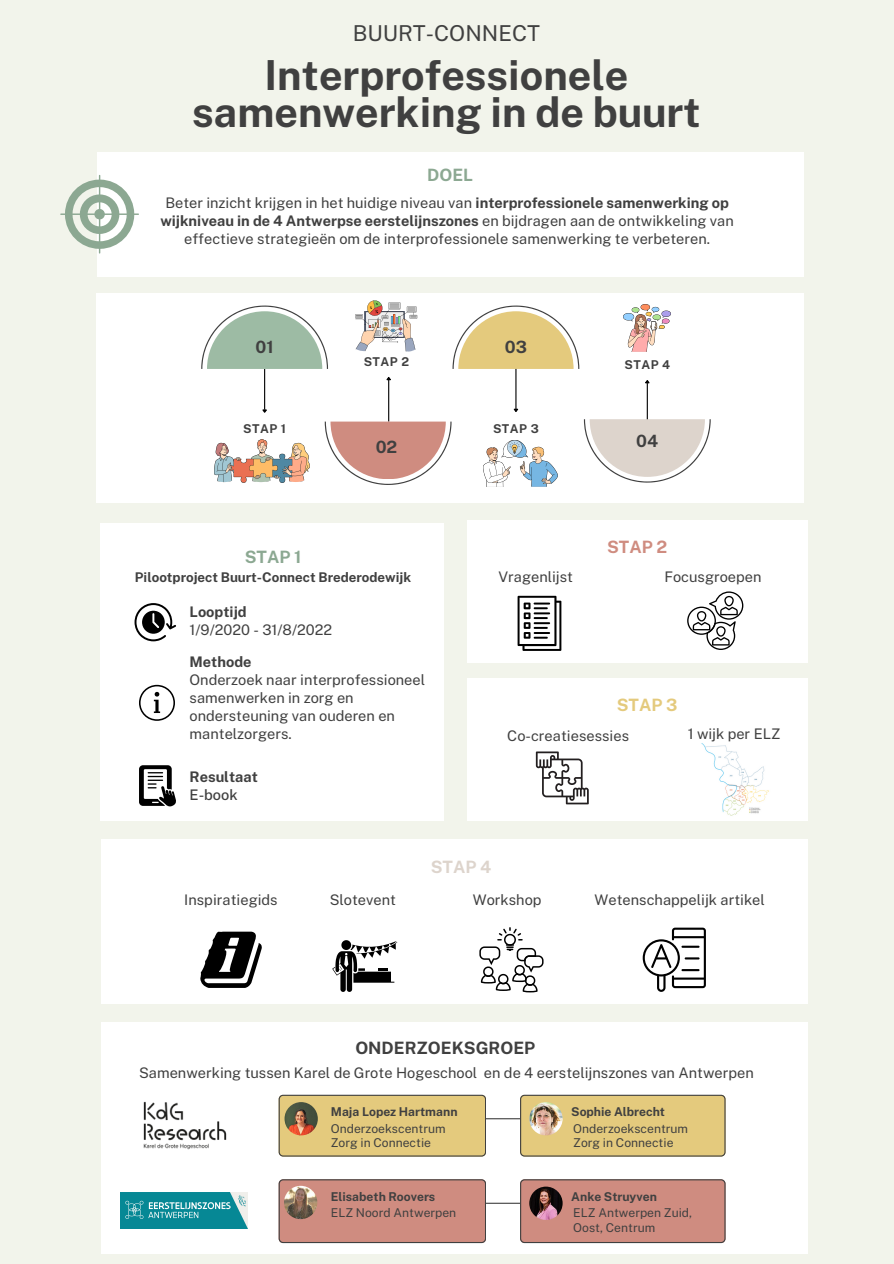
<style>
.page{position:relative;width:894px;height:1264px;background:#fff}
.page>*{position:absolute;margin:0;border:0;box-sizing:border-box;transform-origin:0 0}
.t1{font:700 41.4px/36.5px "Public Sans";color:#404040;text-align:center}
.t2{font:21.9px "Public Sans";color:#404040}
.t3{font:700 16.95px "Public Sans";color:#404040}
.t4{font:700 16.95px "Public Sans";color:#8ca892}
.t5{font:700 16.95px "Public Sans";color:#cf8c80}
.t6{font:700 16.95px "Public Sans";color:#ddd4cc}
.t7{font:700 16.95px "Public Sans";color:#e4ca7d}
.t8{font:14.55px/18px "Public Sans";color:#404040}
.t9{font:700 14.55px/18px "Public Sans";color:#404040}
.t10{font:700 13.35px "Public Sans";color:#404040}
.t11{font:12.15px/14.5px "Public Sans";color:#404040}
.t12{font:700 12.15px "Public Sans";color:#404040}
.s1{font-weight:700}
.s2{font-weight:500}
</style>
<div class="page">
<div style="left:0;top:0;width:893px;height:1263px;background:#f2f4eb"></div>
<div style="left:96px;top:293px;width:707px;height:210px;background:#fff"></div>
<div style="left:100px;top:523px;width:343px;height:297px;background:#fff"></div>
<div style="left:467px;top:520px;width:340px;height:143px;background:#fff"></div>
<div style="left:101px;top:839px;width:706px;height:164px;background:#fff"></div>
<div style="left:98px;top:152px;width:706px;height:124px;background:#fff"></div>
<svg style="left:60px;top:175px;width:79px;height:78px"></svg>
<svg style="left:517px;top:596px;width:44px;height:55px"></svg>
<svg style="left:687px;top:591px;width:56px;height:59px"></svg>
<div style="left:467px;top:677px;width:340px;height:143px;background:#fff"></div>
<svg style="left:535px;top:751px;width:53px;height:53px"></svg>
<img style="left:701px;top:743px;width:68px;height:73px">
<svg style="left:139px;top:765px;width:37px;height:41px"></svg>
<svg style="left:200px;top:931px;width:62px;height:56px"></svg>
<svg style="left:332px;top:940px;width:65px;height:51px"></svg>
<svg style="left:479px;top:927px;width:64px;height:65px"></svg>
<svg style="left:642px;top:927px;width:63px;height:64px"></svg>
<hr style="left:264px;top:369px;width:1px;height:41px;background:#000">
<svg style="left:262px;top:408px;width:5px;height:5px"></svg>
<hr style="left:388px;top:380px;width:1px;height:41px;background:#000">
<svg style="left:386px;top:377px;width:5px;height:4px"></svg>
<hr style="left:515px;top:361px;width:1px;height:48px;background:#000">
<svg style="left:513px;top:407px;width:6px;height:5px"></svg>
<svg style="left:201px;top:305px;width:127px;height:64px"></svg>
<svg style="left:324px;top:421px;width:127px;height:64px"></svg>
<svg style="left:452px;top:305px;width:127px;height:64px"></svg>
<img style="left:214px;top:439px;width:96px;height:43px">
<svg style="left:355px;top:300px;width:62px;height:52px"></svg>
<hr style="left:646px;top:383px;width:1px;height:47px;background:#000">
<svg style="left:645px;top:380px;width:5px;height:4px"></svg>
<svg style="left:583px;top:419px;width:127px;height:63px"></svg>
<img style="left:483px;top:440px;width:75px;height:47px">
<img style="left:623px;top:305px;width:47px;height:46px">
<svg style="left:134px;top:603px;width:42px;height:38px"></svg>
<svg style="left:139px;top:685px;width:36px;height:36px"></svg>
<div style="left:101px;top:1022px;width:706px;height:232px;background:#fff"></div>
<hr style="left:481px;top:1118px;width:41px;height:1px;background:#404040">
<div style="left:278px;top:1094px;width:207px;height:62px;background:#e4ca7d"></div>
<img style="left:284px;top:1102px;width:34px;height:33px;border-radius:50%">
<div style="left:520px;top:1094px;width:205px;height:62px;background:#e4ca7d"></div>
<img style="left:529px;top:1102px;width:33px;height:33px;border-radius:50%">
<hr style="left:481px;top:1202px;width:41px;height:1px;background:#404040">
<div style="left:278px;top:1179px;width:207px;height:63px;background:#cf8c80"></div>
<div style="left:520px;top:1179px;width:205px;height:63px;background:#cf8c80"></div>
<img style="left:529px;top:1186px;width:33px;height:33px;border-radius:50%">
<img style="left:284px;top:1185px;width:33px;height:34px;border-radius:50%">
<img style="left:121px;top:1192px;width:127px;height:36px">
<img style="left:143px;top:1101px;width:84px;height:49px">
<p class="t2" style="left:352px;top:20px;width:189px">BUURT-CONNECT</p>
<p class="t1" style="left:192px;top:57px;width:510px">Interprofessionele samenwerking in de buurt</p>
<p class="t4" style="left:427px;top:165px;width:47px">DOEL</p>
<p class="t8" style="left:160px;top:193px;width:575px;text-align:center">Beter inzicht krijgen in het huidige niveau van <span class="s1">interprofessionele samenwerking op wijkniveau in de 4 Antwerpse eerstelijnszones</span> en bijdragen aan de ontwikkeling van effectieve strategieën om de interprofessionele samenwerking te verbeteren.</p>
<p class="t3" style="left:255px;top:337px;width:20px">01</p>
<p class="t12" style="left:243px;top:422px;width:44px">STAP 1</p>
<p class="t12" style="left:363px;top:355px;width:47px">STAP 2</p>
<p class="t3" style="left:375px;top:437px;width:23px">02</p>
<p class="t4" style="left:245px;top:547px;width:58px">STAP 1</p>
<p class="t10" style="left:135px;top:569px;width:278px">Pilootproject Buurt-Connect Brederodewijk</p>
<p class="t8" style="left:189px;top:603px;width:144px"><span class="s1">Looptijd<br></span>1/9/2020 - 31/8/2022</p>
<h5 class="t8" style="left:189px;top:653px;width:237px"><span class="s1">Methode<br></span>Onderzoek naar interprofessioneel samenwerken in zorg en ondersteuning van ouderen en mantelzorgers.</h5>
<h5 class="t9" style="left:189px;top:767px;width:70px">Resultaat<br><span class="s2">E-book</span></h5>
<h6 class="t3" style="left:504px;top:337px;width:24px">03</h6>
<h6 class="t12" style="left:493px;top:422px;width:47px">STAP 3</h6>
<h5 class="t12" style="left:624px;top:357px;width:47px">STAP 4</h5>
<h3 class="t3" style="left:636px;top:430px;width:23px">04</h3>
<p class="t8" style="left:498px;top:567px;width:76px">Vragenlijst</p>
<p class="t5" style="left:607px;top:536px;width:62px">STAP 2</p>
<h6 class="t8" style="left:664px;top:567px;width:98px">Focusgroepen</h6>
<p class="t7" style="left:616px;top:695px;width:62px">STAP 3</p>
<p class="t8" style="left:507px;top:726px;width:123px">Co-creatiesessies</p>
<p class="t8" style="left:687px;top:725px;width:94px">1 wijk per ELZ</p>
<p class="t8" style="left:184px;top:890px;width:95px">Inspiratiegids</p>
<h6 class="t6" style="left:430px;top:857px;width:62px">STAP 4</h6>
<p class="t8" style="left:329px;top:890px;width:68px">Slotevent</p>
<h5 class="t8" style="left:472px;top:890px;width:70px">Workshop</h5>
<p class="t8" style="left:594px;top:890px;width:172px">Wetenschappelijk artikel</p>
<p class="t3" style="left:355px;top:1037px;width:181px">ONDERZOEKSGROEP</p>
<h5 class="t8" style="left:139px;top:1063px;width:616px">Samenwerking tussen Karel de Grote Hogeschool en de 4 eerstelijnszones van Antwerpen</h5>
<h3 class="t12" style="left:331px;top:1104px;width:128px">Maja Lopez Hartmann</h3>
<h5 class="t11" style="left:331px;top:1120px;width:116px">Onderzoekscentrum<br>Zorg in Connectie</h5>
<p class="t12" style="left:331px;top:1188px;width:106px">Elisabeth Roovers</p>
<h5 class="t11" style="left:331px;top:1205px;width:127px">ELZ Noord Antwerpen</h5>
<p class="t12" style="left:571px;top:1104px;width:95px">Sophie Albrecht</p>
<h5 class="t11" style="left:573px;top:1120px;width:116px">Onderzoekscentrum<br>Zorg in Connectie</h5>
<p class="t12" style="left:571px;top:1188px;width:87px">Anke Struyven</p>
<h3 class="t11" style="left:573px;top:1205px;width:120px">ELZ Antwerpen Zuid,<br>Oost, Centrum</h3>
</div>
